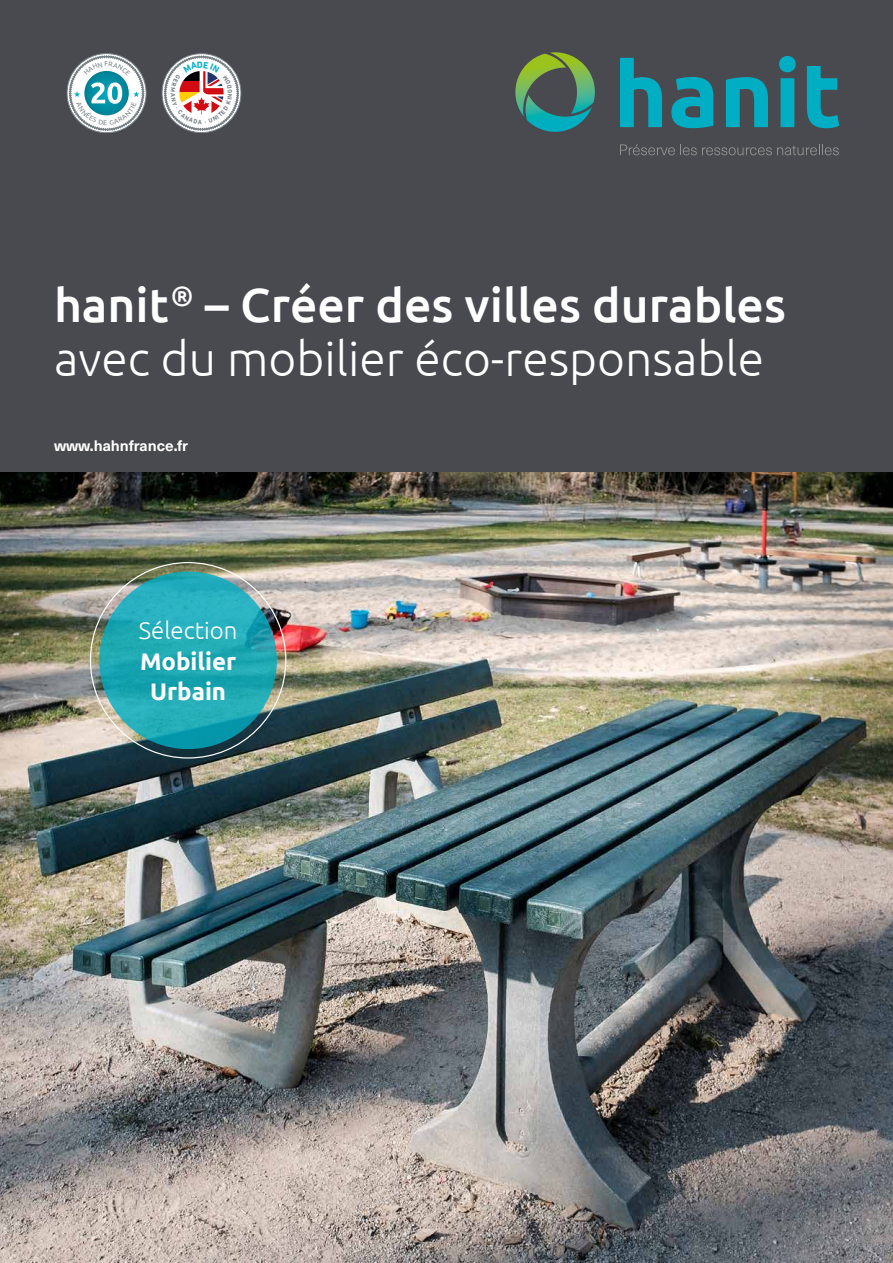
<style>
.page{position:relative;width:893px;height:1263px;background:#494950}
.page>*{position:absolute;margin:0;border:0;box-sizing:border-box;transform-origin:0 0}
.t1{font:300 48px/54px "Ubuntu";color:#fff}
.t2{font:700 24px/30.5px "Ubuntu";color:#fff;text-align:center}
.t3{font:300 24px "Ubuntu";color:#fff}
.t4{font:700 15px "Neue Haas Unica W1 G";color:#fff}
.s1{font-weight:500}
</style>
<div class="page">
<img style="left:0;top:473px;width:893px;height:790px">
<svg style="left:99px;top:571px;width:178px;height:178px;background:#1fa9b5"></svg>
<svg style="left:620px;top:144px;width:219px;height:11px"></svg>
<svg style="left:620px;top:58px;width:42px;height:69px"></svg>
<svg style="left:671px;top:77px;width:42px;height:51px"></svg>
<svg style="left:726px;top:77px;width:42px;height:50px"></svg>
<svg style="left:779px;top:56px;width:17px;height:71px"></svg>
<svg style="left:807px;top:66px;width:32px;height:62px"></svg>
<svg style="left:515px;top:52px;width:80px;height:64px"></svg>
<svg style="left:162px;top:53px;width:79px;height:80px"></svg>
<svg style="left:67px;top:53px;width:79px;height:80px"></svg>
<p class="t1" style="left:54px;top:277px;width:733px"><span class="s1">hanit</span><sup>®</sup> <span class="s1">– Créer des villes durables </span>avec du mobilier éco-responsable</p>
<p class="t4" style="left:54px;top:434px;width:136px">www.hahnfrance.fr</p>
<p class="t3" style="left:139px;top:616px;width:100px">Sélection</p>
<p class="t2" style="left:140px;top:645px;width:98px">Mobilier<br>Urbain</p>
</div>
